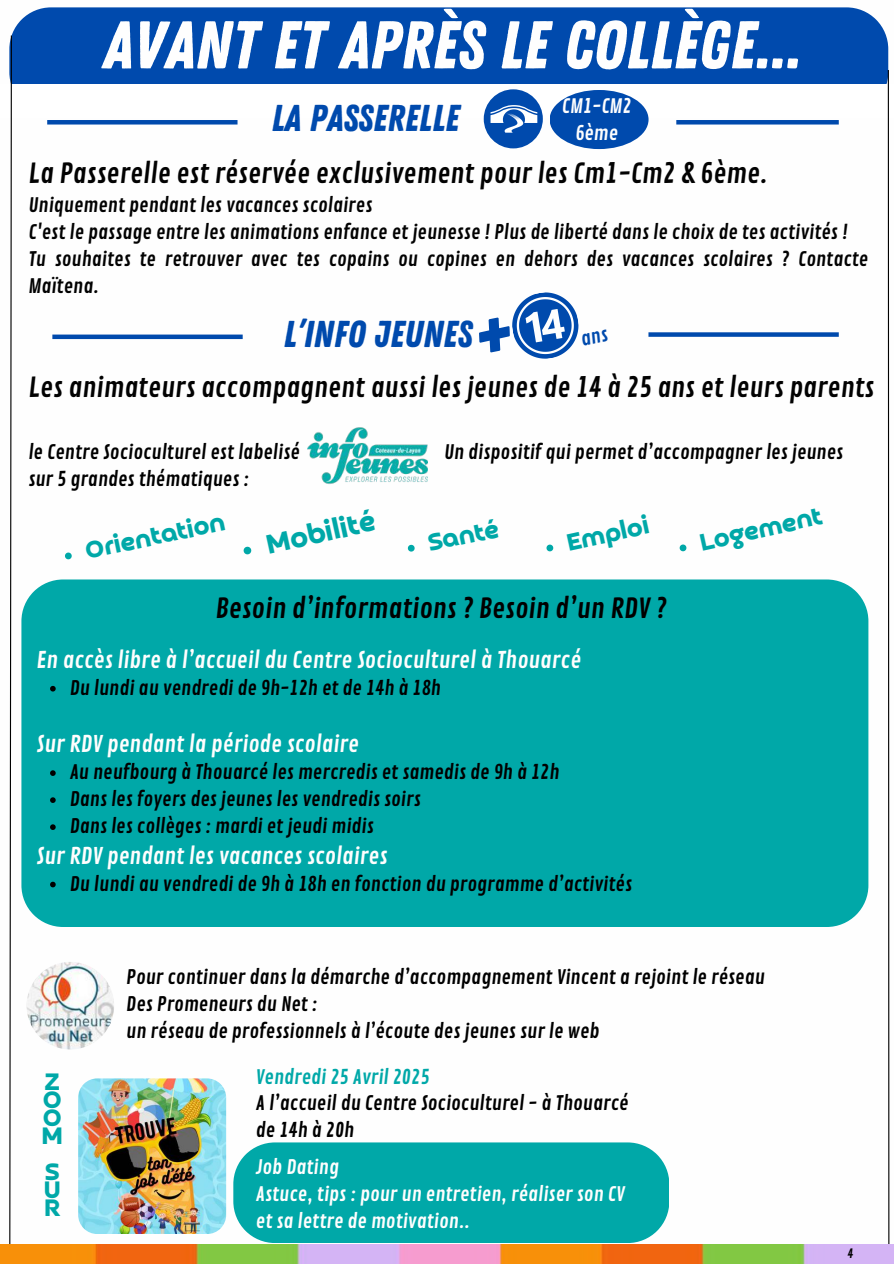
<style>
.page{position:relative;width:894px;height:1264px;background:#fff}
.page>*{position:absolute;margin:0;border:0;box-sizing:border-box;transform-origin:0 0}
.t1{font:67.35px "Zing Rust Base";color:#fefefe}
.t2{font:37.35px "Zing Rust Base";color:#004aad}
.t3{font:700 30.45px "Croogla 4 F";color:#00a8a8}
.t4{font:27px "Contrail One";color:#020202}
.t5{font:700 27px/36px "Croogla 4 F";color:#00a8a8}
.t6{font:27px "Contrail One";color:#000}
.t7{font:22.5px "Contrail One";color:#fefefe}
.t8{font:19.5px/27px "Contrail One";color:#000}
.t9{font:19.5px/27px "Contrail One";color:#020202}
.t10{font:19.5px/26.8px "Contrail One";color:#fefefe}
.t11{font:19.5px "Contrail One";color:#00a8a8}
.t12{font:19.35px/27px "Contrail One";color:#fefefe;text-align:center}
.t13{font:12.3px "Contrail One";color:#000}
</style>
<div class="page">
<div style="left:12px;top:7px;width:876px;height:77px;background:#004aad"></div>
<svg style="left:886px;top:69px;width:3px;height:1175px"></svg>
<svg style="left:9px;top:34px;width:3px;height:1210px"></svg>
<img style="left:0;top:1244px;width:893px;height:19px">
<div style="left:483px;top:89px;width:59px;height:59px;background:#004aad;border-radius:50%"></div>
<svg style="left:490px;top:105px;width:47px;height:28px"></svg>
<div style="left:549px;top:90px;width:99px;height:59px;background:#004aad;border-radius:50%"></div>
<img style="left:27px;top:961px;width:87px;height:88px;border-radius:50%">
<img style="left:308px;top:427px;width:119px;height:57px">
<div style="left:52px;top:334px;width:190px;height:5px;background:#004aad"></div>
<div style="left:648px;top:332px;width:190px;height:5px;background:#004aad"></div>
<hr style="left:676px;top:120px;width:162px;height:4px;background:#004aad">
<hr style="left:47px;top:120px;width:190px;height:4px;background:#004aad">
<img style="left:78px;top:1078px;width:148px;height:155px">
<div style="left:21px;top:579px;width:847px;height:348px;background:#00a8a8"></div>
<svg style="left:50px;top:686px;width:6px;height:5px"></svg>
<svg style="left:50px;top:770px;width:6px;height:6px"></svg>
<svg style="left:50px;top:797px;width:6px;height:6px"></svg>
<svg style="left:50px;top:824px;width:6px;height:6px"></svg>
<svg style="left:50px;top:881px;width:6px;height:6px"></svg>
<svg style="left:65px;top:552px;width:7px;height:8px"></svg>
<svg style="left:546px;top:544px;width:7px;height:8px"></svg>
<svg style="left:407px;top:544px;width:8px;height:8px"></svg>
<svg style="left:243px;top:546px;width:9px;height:9px"></svg>
<svg style="left:679px;top:544px;width:7px;height:8px"></svg>
<div style="left:233px;top:1142px;width:436px;height:100px;background:#00a8a8"></div>
<svg style="left:512px;top:292px;width:67px;height:67px"></svg>
<h1 class="t1" style="left:103px;top:6px;width:699px">AVANT ET APRÈS LE COLLÈGE...</h1>
<h2 class="t2" style="left:271px;top:96px;width:189px">LA PASSERELLE</h2>
<p class="t12" style="left:561px;top:94px;width:71px">CM1-CM2<br>6ème</p>
<h3 class="t4" style="left:28px;top:157px;width:740px">La Passerelle est réservée exclusivement pour les Cm1-Cm2 &amp; 6ème.</h3>
<p class="t9" style="left:28px;top:192px;width:841px">Uniquement pendant les vacances scolaires<br>C'est le passage entre les animations enfance et jeunesse ! Plus de liberté dans le choix de tes activités !<br>Tu souhaites te retrouver avec tes copains ou copines en dehors des vacances scolaires ? Contacte Maïtena.</p>
<h2 class="t2" style="left:283px;top:312px;width:190px">L’INFO JEUNES</h2>
<h3 class="t4" style="left:28px;top:371px;width:847px">Les animateurs accompagnent aussi les jeunes de 14 à 25 ans et leurs parents</h3>
<p class="t8" style="left:28px;top:439px;width:273px">le Centre Socioculturel est labelisé</p>
<p class="t8" style="left:444px;top:439px;width:401px">Un dispositif qui permet d’accompagner les jeunes</p>
<p class="t8" style="left:28px;top:466px;width:222px">sur 5 grandes thématiques :</p>
<h3 class="t3" style="left:264px;top:531px;width:112px;rotate:-12deg">Mobilité</h3>
<h3 class="t5" style="left:696px;top:526px;width:126px;rotate:-12deg">Logement</h3>
<h3 class="t5" style="left:82px;top:535px;width:144px;rotate:-12deg">Orientation</h3>
<h3 class="t5" style="left:563px;top:526px;width:85px;rotate:-12deg">Emploi</h3>
<h3 class="t5" style="left:425px;top:527px;width:73px;rotate:-12deg">Santé</h3>
<h3 class="t6" style="left:215px;top:592px;width:452px">Besoin d’informations ? Besoin d’un RDV ?</h3>
<p class="t7" style="left:37px;top:646px;width:546px">En accès libre à l’accueil du Centre Socioculturel à Thouarcé</p>
<p class="t8" style="left:70px;top:675px;width:373px">Du lundi au vendredi de 9h-12h et de 14h à 18h</p>
<p class="t7" style="left:37px;top:731px;width:324px">Sur RDV pendant la période scolaire</p>
<p class="t8" style="left:70px;top:759px;width:491px">Au neufbourg à Thouarcé les mercredis et samedis de 9h à 12h<br>Dans les foyers des jeunes les vendredis soirs<br>Dans les collèges : mardi et jeudi midis</p>
<p class="t7" style="left:37px;top:842px;width:352px">Sur RDV pendant les vacances scolaires</p>
<p class="t8" style="left:70px;top:871px;width:563px">Du lundi au vendredi de 9h à 18h en fonction du programme d’activités</p>
<h3 class="t5" style="left:45px;top:1065px;width:16px">Z</h3>
<h3 class="t5" style="left:43px;top:1083px;width:20px">O</h3>
<h3 class="t5" style="left:43px;top:1101px;width:20px">O</h3>
<h3 class="t5" style="left:42px;top:1119px;width:23px">M<br>S</h3>
<h3 class="t5" style="left:44px;top:1173px;width:18px">U</h3>
<h3 class="t5" style="left:44px;top:1191px;width:18px">R</h3>
<p class="t8" style="left:126px;top:963px;width:640px">Pour continuer dans la démarche d’accompagnement Vincent a rejoint le réseau<br>Des Promeneurs du Net :<br>un réseau de professionnels à l’écoute des jeunes sur le web</p>
<p class="t11" style="left:256px;top:1065px;width:175px">Vendredi 25 Avril 2025</p>
<p class="t8" style="left:256px;top:1090px;width:374px">A l’accueil du Centre Socioculturel - à Thouarcé de 14h à 20h</p>
<p class="t10" style="left:256px;top:1154px;width:370px">Job Dating<br>Astuce, tips : pour un entretien, réaliser son CV et sa lettre de motivation..</p>
<p class="t13" style="left:847px;top:1246px;width:7px">4</p>
</div>
